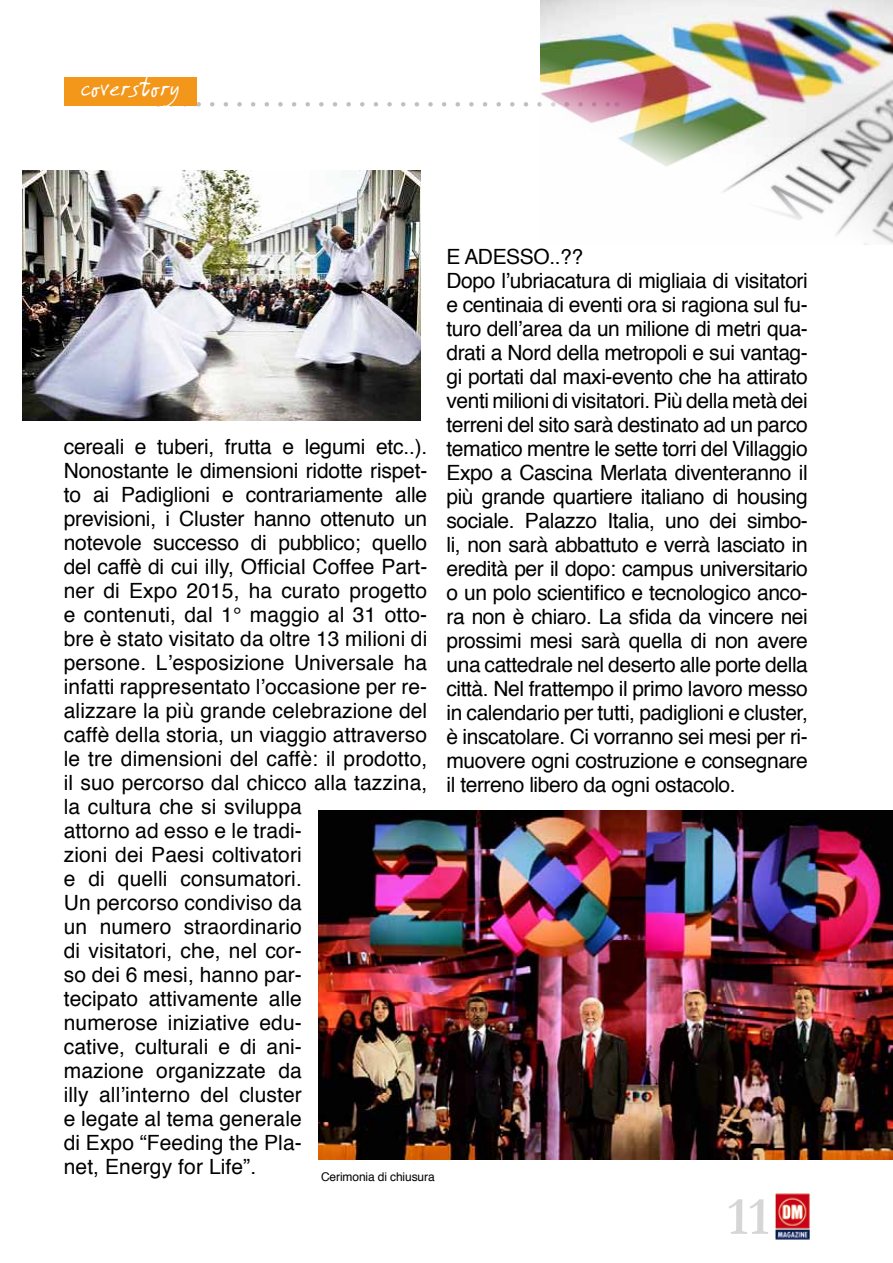
<style>
.page{position:relative;width:893px;height:1263px;background:#fff}
.page>*{position:absolute;margin:0;border:0;box-sizing:border-box;transform-origin:0 0}
.t1{font:700 54px "Garamond";color:#d6d6d6}
.t2{font:26.25px "Amano";color:#fff}
.t3{font:21px/24px "Helvetica";letter-spacing:-.01em;color:#000}
.t4{font:12px "Helvetica";letter-spacing:-.01em;color:#000}
</style>
<div class="page">
<img style="left:775px;top:1193px;width:35px;height:47px">
<svg style="left:171px;top:102px;width:369px;height:5px"></svg>
<div style="left:64px;top:78px;width:133px;height:28px;background:#f3971b"></div>
<img style="left:540px;top:0;width:353px;height:244px">
<img style="left:319px;top:811px;width:574px;height:348px">
<img style="left:22px;top:170px;width:399px;height:251px">
<p class="t2" style="left:80px;top:71px;width:100px">coverstory</p>
<p class="t3" style="left:64px;top:435px;width:365px">cereali e tuberi, frutta e legumi etc..).<br>Nonostante le dimensioni ridotte rispet&shy;to ai Padiglioni e contrariamente alle previsioni, i Cluster hanno ottenuto un notevole successo di pubblico; quello del caffè di cui illy, Official Coffee Part&shy;ner di Expo 2015, ha curato progetto e contenuti, dal 1° maggio al 31 otto&shy;bre è stato visitato da oltre 13 milioni di persone. L’esposizione Universale ha infatti rappresentato l’occasione per re&shy;alizzare la più grande celebrazione del caffè della storia, un viaggio attraverso le tre dimensioni del caffè: il prodotto, il suo percorso dal chicco alla tazzina, la cultura che si sviluppa<br>attorno ad esso e le tradi-<br>zioni dei Paesi coltivatori<br>e di quelli consumatori.<br>Un percorso condiviso da<br>un numero straordinario<br>di visitatori, che, nel cor-<br>so dei 6 mesi, hanno par-<br>tecipato attivamente alle<br>numerose iniziative edu-<br>cative, culturali e di ani-<br>mazione organizzate da<br>illy all’interno del cluster<br>e legate al tema generale<br>di Expo “Feeding the Pla-<br>net, Energy for Life”.</p>
<p class="t4" style="left:321px;top:1167px;width:115px">Cerimonia di chiusura</p>
<p class="t3" style="left:446px;top:245px;width:363px">E ADESSO..??<br>Dopo l’ubriacatura di migliaia di visitatori e centinaia di eventi ora si ragiona sul fu&shy;turo dell’area da un milione di metri qua&shy;drati a Nord della metropoli e sui vantag&shy;gi portati dal maxi-evento che ha attirato venti milioni di visitatori. Più della metà dei terreni del sito sarà destinato ad un parco tematico mentre le sette torri del Villaggio Expo a Cascina Merlata diventeranno il più grande quartiere italiano di housing sociale. Palazzo Italia, uno dei simbo&shy;li, non sarà abbattuto e verrà lasciato in eredità per il dopo: campus universitario o un polo scientifico e tecnologico anco&shy;ra non è chiaro. La sfida da vincere nei prossimi mesi sarà quella di non avere una cattedrale nel deserto alle porte della città. Nel frattempo il primo lavoro messo in calendario per tutti, padiglioni e cluster, è inscatolare. Ci vorranno sei mesi per ri&shy;muovere ogni costruzione e consegnare il terreno libero da ogni ostacolo.</p>
<h1 class="t1" style="left:727px;top:1185px;width:44px">11</h1>
</div>
